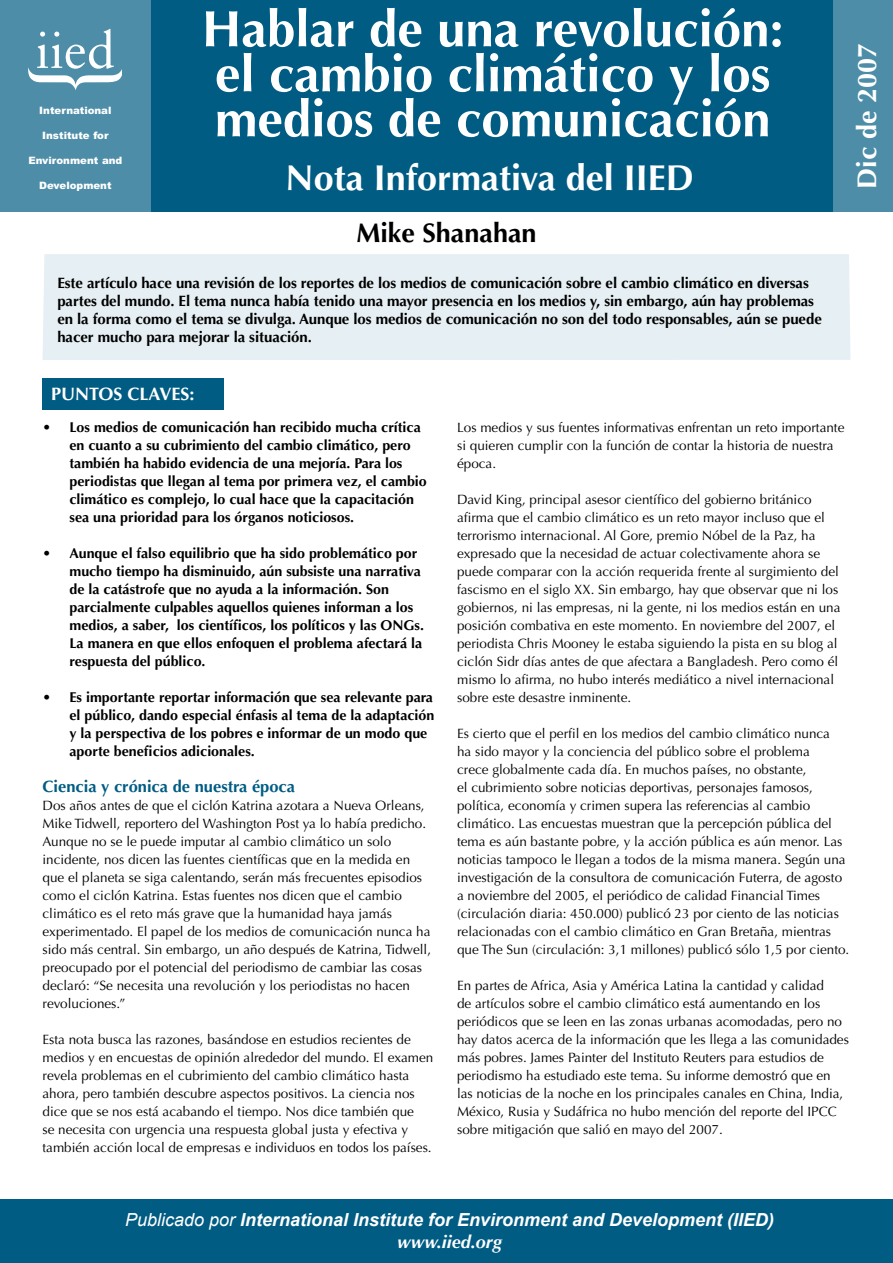
<style>
.page{position:relative;width:893px;height:1263px;background:#fff}
.page>*{position:absolute;margin:0;border:0;box-sizing:border-box;transform-origin:0 0}
.t1{font:700 51px/45px "Optima";color:#fff}
.t2{font:700 36px "Optima";color:#fff}
.t3{font:700 27px "Optima";color:#000}
.t4{font:700 27px "Optima";color:#fff}
.t5{font:italic 700 18px "Arial";color:#fff}
.t6{font:700 18px "Optima";color:#fff}
.t7{font:italic 700 18px "Optima";color:#fff}
.t8{font:700 16.5px "Optima";color:#005c83}
.t9{font:700 15px/18px "Optima";letter-spacing:-.005em;color:#000}
.t10{font:700 14.25px/18px "Optima";color:#000}
.t11{font:13.5px/18px "Optima";color:#000}
.t12{font:900 10.2px "Arial";color:#fff}
.s1{font-weight:400}
</style>
<div class="page">
<div style="left:151px;top:0;width:699px;height:212px;background:#005c83"></div>
<div style="left:0;top:0;width:151px;height:212px;background:#4d8da8"></div>
<div style="left:0;top:1199px;width:893px;height:64px;background:#005c83"></div>
<svg style="left:28px;top:29px;width:93px;height:61px"></svg>
<div style="left:834px;top:0;width:59px;height:212px;background:#4d8da8"></div>
<div style="left:43px;top:378px;width:181px;height:31px;background:#005c83"></div>
<div style="left:43px;top:254px;width:807px;height:106px;background:#e6eff3"></div>
<p class="t12" style="left:39px;top:103px;width:74px">International</p>
<p class="t12" style="left:42px;top:128px;width:68px">Institute for</p>
<p class="t12" style="left:28px;top:153px;width:96px">Environment and</p>
<p class="t12" style="left:39px;top:178px;width:74px">Development</p>
<h1 class="t1" style="left:202px;top:7px;width:583px">Hablar de una revolución: el cambio climático y los medios de comunicación</h1>
<h2 class="t2" style="left:286px;top:157px;width:410px">Nota Informativa del IIED</h2>
<h3 class="t3" style="left:356px;top:217px;width:182px">Mike Shanahan</h3>
<p class="t9" style="left:57px;top:274px;width:766px">Este artículo hace una revisión de los reportes de los medios de comunicación sobre el cambio climático en diversas partes del mundo. El tema nunca había tenido una mayor presencia en los medios y, sin embargo, aún hay problemas en la forma como el tema se divulga. Aunque los medios de comunicación no son del todo responsables, aún se puede hacer mucho para mejorar la situación.</p>
<h3 class="t6" style="left:51px;top:383px;width:145px">PUNTOS CLAVES:</h3>
<h3 class="t4" style="left:851px;top:189px;width:147px;rotate:-90deg">Dic de 2007</h3>
<p class="t10" style="left:43px;top:418px;width:10px">•</p>
<p class="t10" style="left:43px;top:544px;width:10px">•</p>
<p class="t10" style="left:43px;top:688px;width:10px">•</p>
<p class="t10" style="left:70px;top:418px;width:359px">Los medios de comunicación han recibido mucha crítica en cuanto a su cubrimiento del cambio climático, pero también ha habido evidencia de una mejoría. Para los periodistas que llegan al tema por primera vez, el cambio climático es complejo, lo cual hace que la capacitación sea una prioridad para los órganos noticiosos.</p>
<p class="t10" style="left:70px;top:544px;width:356px">Aunque el falso equilibrio que ha sido problemático por mucho tiempo ha disminuido, aún subsiste una narrativa de la catástrofe que no ayuda a la información. Son parcialmente culpables aquellos quienes informan a los medios, a saber, los científicos, los políticos y las ONGs.<br>La manera en que ellos enfoquen el problema afectará la respuesta del público.</p>
<p class="t10" style="left:70px;top:688px;width:366px">Es importante reportar información que sea relevante para el público, dando especial énfasis al tema de la adaptación y la perspectiva de los pobres e informar de un modo que aporte beneficios adicionales.</p>
<p class="t8" style="left:43px;top:777px;width:254px">Ciencia y crónica de nuestra época</p>
<p class="t11" style="left:43px;top:797px;width:390px">Dos años antes de que el ciclón Katrina azotara a Nueva Orleans, Mike Tidwell, reportero del Washington Post ya lo había predicho.<br>Aunque no se le puede imputar al cambio climático un solo incidente, nos dicen las fuentes científicas que en la medida en que el planeta se siga calentando, serán más frecuentes episodios como el ciclón Katrina. Estas fuentes nos dicen que el cambio climático es el reto más grave que la humanidad haya jamás experimentado. El papel de los medios de comunicación nunca ha sido más central. Sin embargo, un año después de Katrina, Tidwell, preocupado por el potencial del periodismo de cambiar las cosas declaró: “Se necesita una revolución y los periodistas no hacen revoluciones.”</p>
<p class="t11" style="left:43px;top:1031px;width:392px">Esta nota busca las razones, basándose en estudios recientes de medios y en encuestas de opinión alrededor del mundo. El examen revela problemas en el cubrimiento del cambio climático hasta ahora, pero también descubre aspectos positivos. La ciencia nos dice que se nos está acabando el tiempo. Nos dice también que<br>se necesita con urgencia una respuesta global justa y efectiva y también acción local de empresas e individuos en todos los países.</p>
<p class="t11" style="left:457px;top:419px;width:389px">Los medios y sus fuentes informativas enfrentan un reto importante si quieren cumplir con la función de contar la historia de nuestra época.</p>
<p class="t11" style="left:457px;top:491px;width:385px">David King, principal asesor científico del gobierno británico afirma que el cambio climático es un reto mayor incluso que el terrorismo internacional. Al Gore, premio Nóbel de la Paz, ha expresado que la necesidad de actuar colectivamente ahora se puede comparar con la acción requerida frente al surgimiento del fascismo en el siglo XX. Sin embargo, hay que observar que ni los gobiernos, ni las empresas, ni la gente, ni los medios están en una posición combativa en este momento. En noviembre del 2007, el periodista Chris Mooney le estaba siguiendo la pista en su blog al ciclón Sidr días antes de que afectara a Bangladesh. Pero como él mismo lo afirma, no hubo interés mediático a nivel internacional sobre este desastre inminente.</p>
<p class="t11" style="left:457px;top:725px;width:394px">Es cierto que el perfil en los medios del cambio climático nunca<br>ha sido mayor y la conciencia del público sobre el problema<br>crece globalmente cada día. En muchos países, no obstante,<br>el cubrimiento sobre noticias deportivas, personajes famosos, política, economía y crimen supera las referencias al cambio climático. Las encuestas muestran que la percepción pública del tema es aún bastante pobre, y la acción pública es aún menor. Las noticias tampoco le llegan a todos de la misma manera. Según una investigación de la consultora de comunicación Futerra, de agosto a noviembre del 2005, el periódico de calidad Financial Times (circulación diaria: 450.000) publicó 23 por ciento de las noticias relacionadas con el cambio climático en Gran Bretaña, mientras que The Sun (circulación: 3,1 millones) publicó sólo 1,5 por ciento.</p>
<p class="t11" style="left:457px;top:977px;width:393px">En partes de Africa, Asia y América Latina la cantidad y calidad<br>de artículos sobre el cambio climático está aumentando en los periódicos que se leen en las zonas urbanas acomodadas, pero no hay datos acerca de la información que les llega a las comunidades más pobres. James Painter del Instituto Reuters para estudios de periodismo ha estudiado este tema. Su informe demostró que en las noticias de la noche en los principales canales en China, India, México, Rusia y Sudáfrica no hubo mención del reporte del IPCC sobre mitigación que salió en mayo del 2007.</p>
<h3 class="t5" style="left:125px;top:1208px;width:651px"><span class="s1">Publicado por</span> International Institute for Environment and Development (IIED)</h3>
<h3 class="t7" style="left:397px;top:1231px;width:107px">www.iied.org</h3>
</div>
